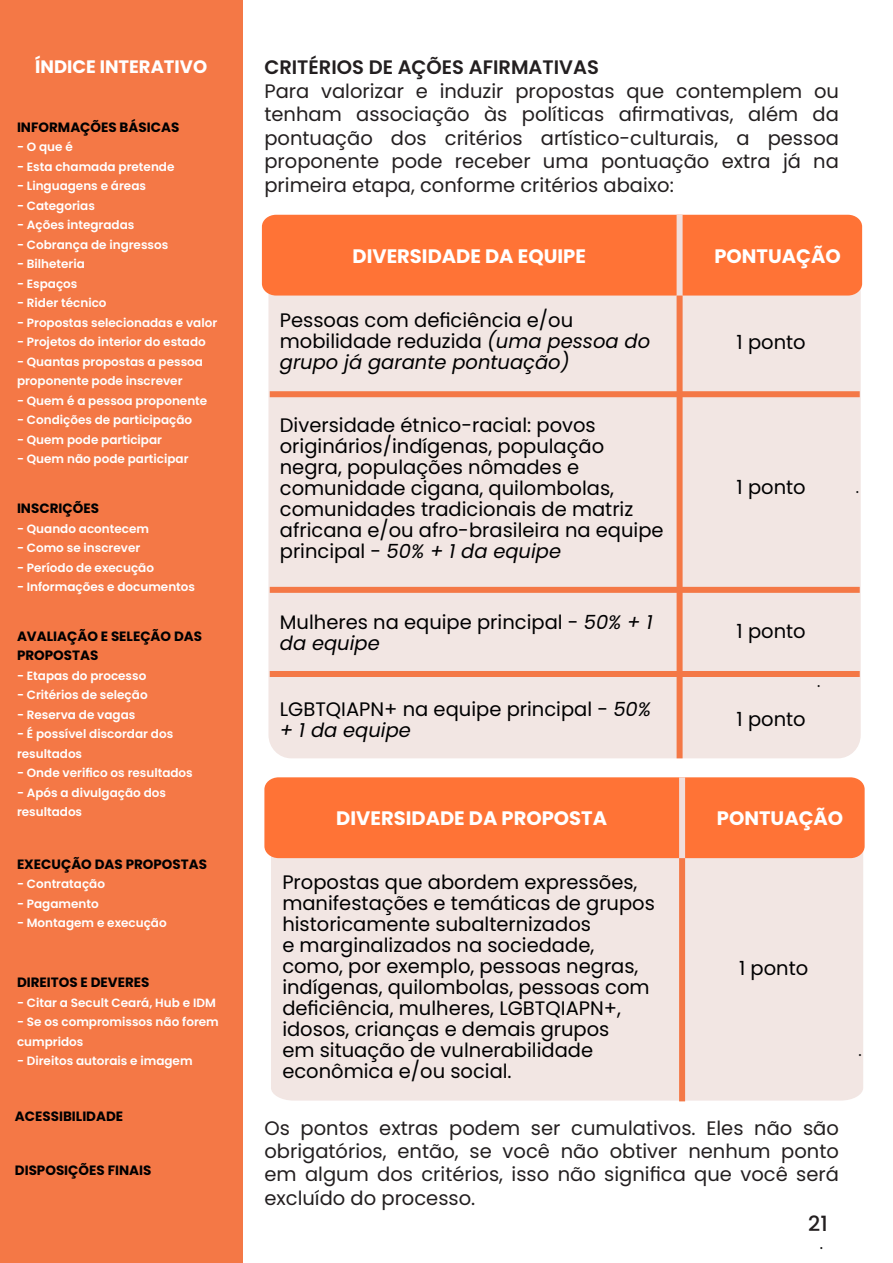
<style>
.page{position:relative;width:893px;height:1263px;background:#fff}
.page>*{position:absolute;margin:0;border:0;box-sizing:border-box;transform-origin:0 0}
.t1{font:500 21px "Poppins";color:#231f20}
.t2{font:19.5px/21px "Poppins";color:#000001}
.t3{font:19.5px/23.4px "Poppins";color:#231f20;text-align:justify}
.t4{font:700 19.5px "Poppins";color:#fff}
.t5{font:600 19.5px "Poppins";color:#231f20}
.t6{font:700 18px "Poppins";color:#fff}
.t7{font:17.25px "Poppins";color:#121212;scale:.91 1}
.t8{font:700 13.5px/19.5px "Poppins";color:#000001}
.t9{font:600 12px/19.5px "Poppins";color:#fff}
.s1{font-style:italic}
</style>
<div class="page">
<div style="left:268px;top:269px;width:593px;height:489px;background:#f2e6e3;border-radius:23px"></div>
<div style="left:262px;top:215px;width:600px;height:81px;background:#ff7336"></div>
<div style="left:270px;top:391px;width:590px;height:6px;background:#f47846"></div>
<div style="left:270px;top:587px;width:590px;height:6px;background:#f47846"></div>
<div style="left:677px;top:215px;width:6px;height:140px;background:#f0dedb"></div>
<div style="left:677px;top:296px;width:6px;height:462px;background:#f47846"></div>
<div style="left:270px;top:671px;width:590px;height:6px;background:#f47846"></div>
<div style="left:271px;top:858px;width:592px;height:242px;background:#f2e6e3"></div>
<div style="left:264px;top:777px;width:601px;height:81px;background:#ff7336"></div>
<div style="left:679px;top:777px;width:6px;height:141px;background:#f0dedb"></div>
<div style="left:679px;top:858px;width:6px;height:243px;background:#f47846"></div>
<div style="left:0;top:0;width:242px;height:1263px;background:#f47846"></div>
<p class="t6" style="left:35px;top:56px;width:173px">ÍNDICE INTERATIVO</p>
<p class="t8" style="left:17px;top:117px;width:164px">INFORMAÇÕES BÁSICAS</p>
<p class="t9" style="left:17px;top:137px;width:57px">- O que é</p>
<p class="t9" style="left:17px;top:157px;width:159px">- Esta chamada pretende</p>
<p class="t9" style="left:17px;top:176px;width:131px">- Linguagens e áreas</p>
<p class="t9" style="left:17px;top:196px;width:79px">- Categorias</p>
<p class="t9" style="left:17px;top:215px;width:119px">- Ações integradas</p>
<p class="t9" style="left:17px;top:235px;width:153px">- Cobrança de ingressos</p>
<p class="t9" style="left:17px;top:254px;width:69px">- Bilheteria</p>
<p class="t9" style="left:17px;top:274px;width:62px">- Espaços</p>
<p class="t9" style="left:17px;top:293px;width:91px">- Rider técnico</p>
<p class="t9" style="left:17px;top:313px;width:202px">- Propostas selecionadas e valor</p>
<p class="t9" style="left:17px;top:332px;width:190px">- Projetos do interior do estado</p>
<p class="t9" style="left:17px;top:352px;width:188px">- Quantas propostas a pessoa proponente pode inscrever</p>
<p class="t9" style="left:17px;top:391px;width:192px">- Quem é a pessoa proponente</p>
<p class="t9" style="left:17px;top:410px;width:177px">- Condições de participação</p>
<p class="t9" style="left:17px;top:430px;width:147px">- Quem pode participar</p>
<p class="t9" style="left:17px;top:449px;width:173px">- Quem não pode participar</p>
<p class="t8" style="left:17px;top:499px;width:84px">INSCRIÇÕES</p>
<p class="t9" style="left:17px;top:519px;width:134px">- Quando acontecem</p>
<p class="t9" style="left:17px;top:538px;width:125px">- Como se inscrever</p>
<p class="t9" style="left:17px;top:558px;width:139px">- Período de execução</p>
<p class="t9" style="left:17px;top:577px;width:180px">- Informações e documentos</p>
<p class="t8" style="left:17px;top:626px;width:187px">AVALIAÇÃO E SELEÇÃO DAS<br>PROPOSTAS</p>
<p class="t9" style="left:17px;top:666px;width:131px">- Etapas do processo</p>
<p class="t9" style="left:17px;top:685px;width:132px">- Critérios de seleção</p>
<p class="t9" style="left:17px;top:705px;width:120px">- Reserva de vagas</p>
<p class="t9" style="left:17px;top:724px;width:158px">- É possível discordar dos resultados</p>
<p class="t9" style="left:17px;top:763px;width:177px">- Onde verifico os resultados</p>
<p class="t9" style="left:17px;top:783px;width:151px">- Após a divulgação dos resultados</p>
<p class="t8" style="left:17px;top:854px;width:192px">EXECUÇÃO DAS PROPOSTAS</p>
<p class="t9" style="left:17px;top:874px;width:90px">- Contratação</p>
<p class="t9" style="left:17px;top:894px;width:83px">- Pagamento</p>
<p class="t9" style="left:17px;top:913px;width:151px">- Montagem e execução</p>
<p class="t8" style="left:17px;top:973px;width:134px">DIREITOS E DEVERES</p>
<p class="t9" style="left:17px;top:993px;width:200px">- Citar a Secult Ceará, Hub e IDM</p>
<p class="t9" style="left:17px;top:1012px;width:203px">- Se os compromissos não forem cumpridos</p>
<p class="t9" style="left:17px;top:1051px;width:177px">- Direitos autorais e imagem</p>
<p class="t8" style="left:15px;top:1107px;width:110px">ACESSIBILIDADE</p>
<p class="t8" style="left:15px;top:1160px;width:138px">DISPOSIÇÕES FINAIS</p>
<p class="t5" style="left:264px;top:56px;width:336px">CRITÉRIOS DE AÇÕES AFIRMATIVAS</p>
<p class="t3" style="left:264px;top:79px;width:576px">Para valorizar e induzir propostas que contemplem ou tenham associação às políticas afirmativas, além da pontuação dos critérios artístico-culturais, a pessoa proponente pode receber uma pontuação extra já na primeira etapa, conforme critérios abaixo:</p>
<p class="t4" style="left:353px;top:245px;width:235px">DIVERSIDADE DA EQUIPE</p>
<p class="t4" style="left:714px;top:245px;width:128px">PONTUAÇÃO</p>
<p class="t2" style="left:280px;top:309px;width:372px">Pessoas com deficiência e/ou mobilidade reduzida <span class="s1">(uma pessoa do grupo já garante pontuação)</span></p>
<p class="t2" style="left:737px;top:332px;width:71px">1 ponto</p>
<p class="t2" style="left:280px;top:414px;width:385px">Diversidade étnico-racial: povos originários/indígenas, população negra, populações nômades e comunidade cigana, quilombolas, comunidades tradicionais de matriz africana e/ou afro-brasileira na equipe principal - <span class="s1">50% + 1 da equipe</span></p>
<p class="t2" style="left:737px;top:477px;width:71px">1 ponto</p>
<p class="t7" style="left:856px;top:477px;width:5px">.</p>
<p class="t2" style="left:280px;top:612px;width:374px">Mulheres na equipe principal - <span class="s1">50% + 1 da equipe</span></p>
<p class="t2" style="left:737px;top:621px;width:71px">1 ponto</p>
<p class="t2" style="left:280px;top:699px;width:373px">LGBTQIAPN+ na equipe principal - <span class="s1">50% + 1 da equipe</span></p>
<p class="t2" style="left:737px;top:708px;width:71px">1 ponto</p>
<p class="t7" style="left:817px;top:671px;width:5px">.</p>
<p class="t4" style="left:336px;top:807px;width:272px">DIVERSIDADE DA PROPOSTA</p>
<p class="t4" style="left:717px;top:807px;width:128px">PONTUAÇÃO</p>
<p class="t2" style="left:282px;top:872px;width:374px">Propostas que abordem expressões, manifestações e temáticas de grupos historicamente subalternizados<br>e marginalizados na sociedade, como, por exemplo, pessoas negras, indígenas, quilombolas, pessoas com deficiência, mulheres, LGBTQIAPN+, idosos, crianças e demais grupos<br>em situação de vulnerabilidade econômica e/ou social.</p>
<p class="t2" style="left:739px;top:957px;width:71px">1 ponto</p>
<p class="t3" style="left:264px;top:1116px;width:576px">Os pontos extras podem ser cumulativos. Eles não são obrigatórios, então, se você não obtiver nenhum ponto em algum dos critérios, isso não significa que você será excluído do processo.</p>
<p class="t1" style="left:808px;top:1211px;width:21px">21</p>
<p class="t7" style="left:820px;top:1233px;width:5px">.</p>
<p class="t7" style="left:858px;top:1040px;width:5px">.</p>
</div>
